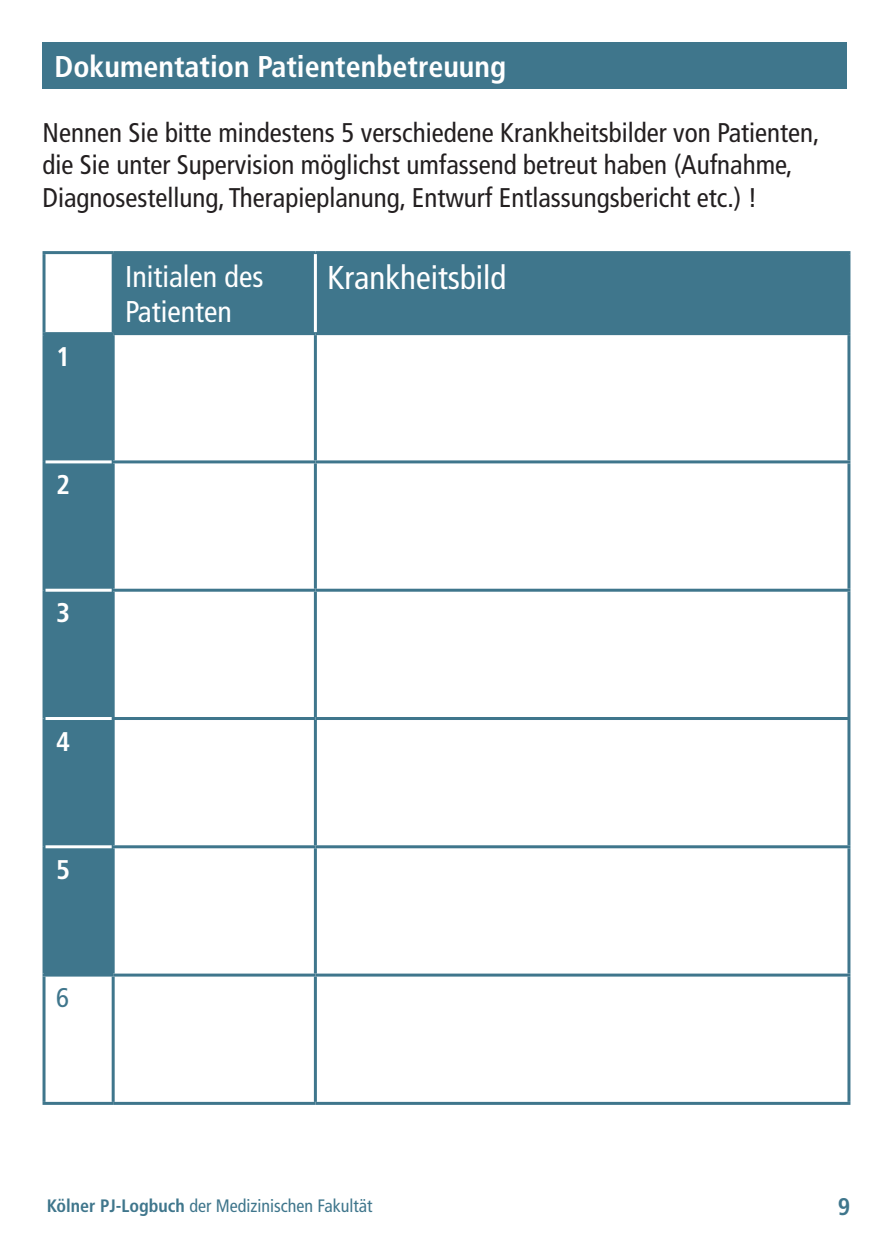
<style>
.page{position:relative;width:893px;height:1259px;background:#fff}
.page>*{position:absolute;margin:0;border:0;box-sizing:border-box;transform-origin:0 0}
.t1{font:condensed 33px "Frutiger LT Com";color:#fff}
.t2{font:700 condensed 30px "Frutiger LT Com";color:#fff}
.t3{font:condensed 30px/34.5px "Frutiger LT Com";color:#fff}
.t4{font:condensed 27px/32.4px "Frutiger LT Com";color:#231f20}
.t5{font:700 condensed 27px "Frutiger LT Com";color:#fff}
.t6{font:condensed 27px "Frutiger LT Com";color:#3f768c}
.t7{font:700 condensed 24px "Frutiger LT Com";color:#3f768c}
.t8{font:condensed 18px "Frutiger LT Com";color:#3f768c}
.s1{font-weight:700}
</style>
<div class="page">
<div style="left:43px;top:43px;width:804px;height:46px;background:#3f768c"></div>
<div style="left:46px;top:254px;width:801px;height:719px;background:#3f768c"></div>
<svg style="left:115px;top:335px;width:732px;height:638px"></svg>
<hr style="left:43px;top:251px;width:70px;height:3px;background:#3f768c">
<hr style="left:43px;top:254px;width:3px;height:78px;background:#3f768c">
<hr style="left:113px;top:251px;width:202px;height:3px;background:#3f768c">
<hr style="left:112px;top:254px;width:3px;height:78px;background:#3f768c">
<hr style="left:315px;top:251px;width:535px;height:3px;background:#3f768c">
<hr style="left:847px;top:254px;width:3px;height:78px;background:#3f768c">
<hr style="left:43px;top:332px;width:70px;height:3px;background:#3f768c">
<hr style="left:43px;top:335px;width:3px;height:127px;background:#3f768c">
<hr style="left:113px;top:332px;width:202px;height:3px;background:#3f768c">
<hr style="left:112px;top:335px;width:3px;height:125px;background:#3f768c">
<hr style="left:315px;top:332px;width:535px;height:3px;background:#3f768c">
<hr style="left:314px;top:335px;width:3px;height:125px;background:#3f768c">
<hr style="left:847px;top:335px;width:3px;height:125px;background:#3f768c">
<hr style="left:43px;top:462px;width:3px;height:128px;background:#3f768c">
<hr style="left:112px;top:460px;width:203px;height:3px;background:#3f768c">
<hr style="left:112px;top:463px;width:3px;height:126px;background:#3f768c">
<hr style="left:315px;top:460px;width:535px;height:3px;background:#3f768c">
<hr style="left:314px;top:463px;width:3px;height:126px;background:#3f768c">
<hr style="left:847px;top:463px;width:3px;height:126px;background:#3f768c">
<hr style="left:43px;top:590px;width:3px;height:128px;background:#3f768c">
<hr style="left:112px;top:589px;width:203px;height:3px;background:#3f768c">
<hr style="left:112px;top:592px;width:3px;height:125px;background:#3f768c">
<hr style="left:315px;top:589px;width:535px;height:3px;background:#3f768c">
<hr style="left:314px;top:592px;width:3px;height:125px;background:#3f768c">
<hr style="left:847px;top:592px;width:3px;height:125px;background:#3f768c">
<hr style="left:43px;top:718px;width:3px;height:129px;background:#3f768c">
<hr style="left:112px;top:717px;width:203px;height:3px;background:#3f768c">
<hr style="left:112px;top:720px;width:3px;height:125px;background:#3f768c">
<hr style="left:315px;top:717px;width:535px;height:3px;background:#3f768c">
<hr style="left:314px;top:720px;width:3px;height:125px;background:#3f768c">
<hr style="left:847px;top:720px;width:3px;height:125px;background:#3f768c">
<hr style="left:43px;top:847px;width:3px;height:126px;background:#3f768c">
<hr style="left:112px;top:845px;width:203px;height:3px;background:#3f768c">
<hr style="left:112px;top:848px;width:3px;height:125px;background:#3f768c">
<hr style="left:315px;top:845px;width:535px;height:3px;background:#3f768c">
<hr style="left:314px;top:848px;width:3px;height:125px;background:#3f768c">
<hr style="left:847px;top:848px;width:3px;height:125px;background:#3f768c">
<hr style="left:43px;top:973px;width:70px;height:3px;background:#3f768c">
<hr style="left:43px;top:976px;width:3px;height:126px;background:#3f768c">
<hr style="left:113px;top:973px;width:202px;height:3px;background:#3f768c">
<hr style="left:112px;top:976px;width:3px;height:126px;background:#3f768c">
<hr style="left:315px;top:973px;width:535px;height:3px;background:#3f768c">
<hr style="left:314px;top:976px;width:3px;height:126px;background:#3f768c">
<hr style="left:847px;top:976px;width:3px;height:126px;background:#3f768c">
<hr style="left:43px;top:1102px;width:70px;height:3px;background:#3f768c">
<hr style="left:113px;top:1102px;width:202px;height:3px;background:#3f768c">
<hr style="left:315px;top:1102px;width:535px;height:3px;background:#3f768c">
<hr style="left:314px;top:254px;width:3px;height:78px;background:#fff">
<hr style="left:46px;top:460px;width:66px;height:3px;background:#fff">
<hr style="left:46px;top:589px;width:66px;height:3px;background:#fff">
<hr style="left:46px;top:717px;width:66px;height:3px;background:#fff">
<hr style="left:46px;top:845px;width:66px;height:3px;background:#fff">
<p class="t2" style="left:55px;top:49px;width:453px">Dokumentation Patientenbetreuung</p>
<p class="t4" style="left:43px;top:116px;width:779px">Nennen Sie bitte mindestens 5 verschiedene Krankheitsbilder von Patienten, die Sie unter Supervision möglichst umfassend betreut haben (Aufnahme,<br>Diagnosestellung, Therapieplanung, Entwurf Entlassungsbericht etc.) !</p>
<p class="t5" style="left:56px;top:340px;width:16px">1</p>
<p class="t5" style="left:56px;top:469px;width:16px">2</p>
<p class="t5" style="left:56px;top:597px;width:16px">3</p>
<p class="t5" style="left:56px;top:725px;width:16px">4</p>
<p class="t5" style="left:56px;top:853px;width:16px">5</p>
<p class="t6" style="left:56px;top:982px;width:14px">6</p>
<p class="t3" style="left:125px;top:260px;width:140px">Initialen des<br>Patienten</p>
<p class="t1" style="left:327px;top:259px;width:180px">Krankheitsbild</p>
<p class="t8" style="left:47px;top:1195px;width:327px"><span class="s1">Kölner PJ-Logbuch</span> der Medizinischen Fakultät</p>
<p class="t7" style="left:838px;top:1192px;width:14px">9</p>
</div>
